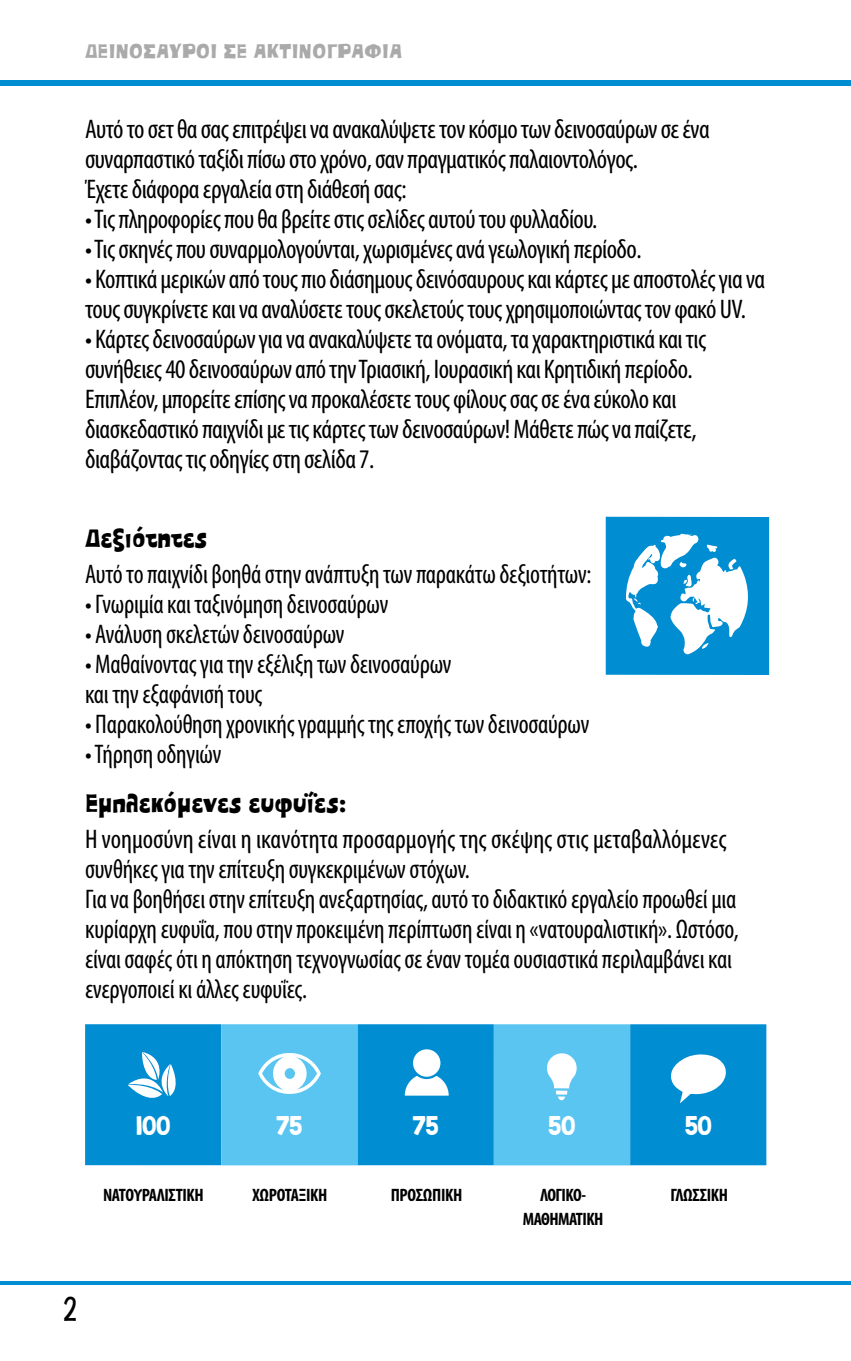
<style>
.page{position:relative;width:851px;height:1361px;background:#fff}
.page>*{position:absolute;margin:0;border:0;box-sizing:border-box;transform-origin:0 0}
.t1{font:condensed 27px/30px "Myriad Pro";letter-spacing:-.02em;color:#000}
.t2{font:condensed 27px/30px "Myriad Pro";letter-spacing:-.02em;color:#000;scale:.96 1}
.t3{font:900 27px "PF Cereal";letter-spacing:-.01em;color:#000;scale:.96 1}
.t4{font:24.9px "KG She Persisted";color:#000}
.t5{font:22.8px "KG Second Chances Solid";color:#fff;scale:.96 1}
.t6{font:900 21px "PF Cereal";color:#aaa}
.t7{font:700 condensed 18px/24px "Myriad Pro";letter-spacing:-.02em;color:#000;text-align:center}
</style>
<div class="page">
<div style="left:0;top:80px;width:850px;height:5px;background:#008dd1"></div>
<hr style="left:0;top:1281px;width:850px;height:3px;background:#008dd1">
<div style="left:605px;top:517px;width:164px;height:158px;background:#008dd1"></div>
<svg style="left:626px;top:533px;width:122px;height:122px"></svg>
<div style="left:85px;top:1024px;width:136px;height:141px;background:#008dd1"></div>
<div style="left:221px;top:1024px;width:136px;height:141px;background:#5bc5f2"></div>
<div style="left:357px;top:1024px;width:137px;height:141px;background:#008dd1"></div>
<div style="left:493px;top:1024px;width:137px;height:141px;background:#5bc5f2"></div>
<div style="left:630px;top:1024px;width:136px;height:141px;background:#008dd1"></div>
<div style="left:413px;top:1049px;width:27px;height:27px;background:#fff;border-radius:50%"></div>
<svg style="left:404px;top:1076px;width:44px;height:19px"></svg>
<svg style="left:671px;top:1054px;width:55px;height:49px"></svg>
<svg style="left:258px;top:1053px;width:63px;height:41px"></svg>
<svg style="left:128px;top:1052px;width:48px;height:46px"></svg>
<svg style="left:547px;top:1053px;width:29px;height:35px"></svg>
<svg style="left:558px;top:1096px;width:7px;height:4px"></svg>
<svg style="left:555px;top:1090px;width:12px;height:4px"></svg>
<p class="t6" style="left:85px;top:40px;width:318px">ΔΕΙΝΟΣΑΥΡΟΙ ΣΕ ΑΚΤΙΝΟΓΡΑΦΙΑ</p>
<p class="t1" style="left:85px;top:114px;width:626px">Αυτό το σετ θα σας επιτρέψει να ανακαλύψετε τον κόσμο των δεινοσαύρων σε ένα συναρπαστικό ταξίδι πίσω στο χρόνο, σαν πραγματικός παλαιοντολόγος.<br>Έχετε διάφορα εργαλεία στη διάθεσή σας:</p>
<p class="t1" style="left:85px;top:204px;width:514px">• Τις πληροφορίες που θα βρείτε στις σελίδες αυτού του φυλλαδίου.</p>
<p class="t1" style="left:85px;top:234px;width:558px">• Τις σκηνές που συναρμολογούνται, χωρισμένες ανά γεωλογική περίοδο.</p>
<p class="t1" style="left:85px;top:264px;width:681px">• Κοπτικά μερικών από τους πιο διάσημους δεινόσαυρους και κάρτες με αποστολές για να τους συγκρίνετε και να αναλύσετε τους σκελετούς τους χρησιμοποιώντας τον φακό UV.</p>
<p class="t1" style="left:85px;top:324px;width:622px">• Κάρτες δεινοσαύρων για να ανακαλύψετε τα ονόματα, τα χαρακτηριστικά και τις συνήθειες 40 δεινοσαύρων από την Τριασική, Ιουρασική και Κρητιδική περίοδο.<br>Επιπλέον, μπορείτε επίσης να προκαλέσετε τους φίλους σας σε ένα εύκολο και διασκεδαστικό παιχνίδι με τις κάρτες των δεινοσαύρων! Μάθετε πώς να παίζετε, διαβάζοντας τις οδηγίες στη σελίδα 7.</p>
<p class="t3" style="left:85px;top:524px;width:128px">Δεξιότητες</p>
<p class="t2" style="left:85px;top:560px;width:529px">Αυτό το παιχνίδι βοηθά στην ανάπτυξη των παρακάτω δεξιοτήτων:</p>
<p class="t2" style="left:85px;top:590px;width:317px">• Γνωριμία και ταξινόμηση δεινοσαύρων</p>
<p class="t2" style="left:85px;top:620px;width:272px">• Ανάλυση σκελετών δεινοσαύρων</p>
<p class="t2" style="left:85px;top:650px;width:383px">• Μαθαίνοντας για την εξέλιξη των δεινοσαύρων και την εξαφάνισή τους</p>
<p class="t2" style="left:85px;top:710px;width:526px">• Παρακολούθηση χρονικής γραμμής της εποχής των δεινοσαύρων</p>
<p class="t2" style="left:85px;top:740px;width:143px">• Τήρηση οδηγιών</p>
<p class="t3" style="left:85px;top:789px;width:274px">Εμπλεκόμενες ευφυΐες:</p>
<p class="t1" style="left:85px;top:824px;width:655px">Η νοημοσύνη είναι η ικανότητα προσαρμογής της σκέψης στις μεταβαλλόμενες συνθήκες για την επίτευξη συγκεκριμένων στόχων.<br>Για να βοηθήσει στην επίτευξη ανεξαρτησίας, αυτό το διδακτικό εργαλείο προωθεί μια κυρίαρχη ευφυΐα, που στην προκειμένη περίπτωση είναι η «νατουραλιστική». Ωστόσο, είναι σαφές ότι η απόκτηση τεχνογνωσίας σε έναν τομέα ουσιαστικά περιλαμβάνει και ενεργοποιεί κι άλλες ευφυΐες.</p>
<p class="t5" style="left:136px;top:1111px;width:37px">100</p>
<p class="t5" style="left:276px;top:1111px;width:28px">75</p>
<p class="t5" style="left:412px;top:1111px;width:28px">75</p>
<p class="t5" style="left:548px;top:1111px;width:29px">50</p>
<p class="t5" style="left:685px;top:1111px;width:29px">50</p>
<p class="t7" style="left:103px;top:1182px;width:102px">ΝΑΤΟΥΡΑΛΙΣΤΙΚΗ</p>
<p class="t7" style="left:252px;top:1182px;width:76px">ΧΩΡΟΤΑΞΙΚΗ</p>
<p class="t7" style="left:391px;top:1182px;width:73px">ΠΡΟΣΩΠΙΚΗ</p>
<p class="t7" style="left:522px;top:1182px;width:82px">ΛΟΓΙΚΟ-<br>ΜΑΘΗΜΑΤΙΚΗ</p>
<p class="t7" style="left:670px;top:1182px;width:59px">ΓΛΩΣΣΙΚΗ</p>
<p class="t4" style="left:64px;top:1290px;width:14px">2</p>
</div>
